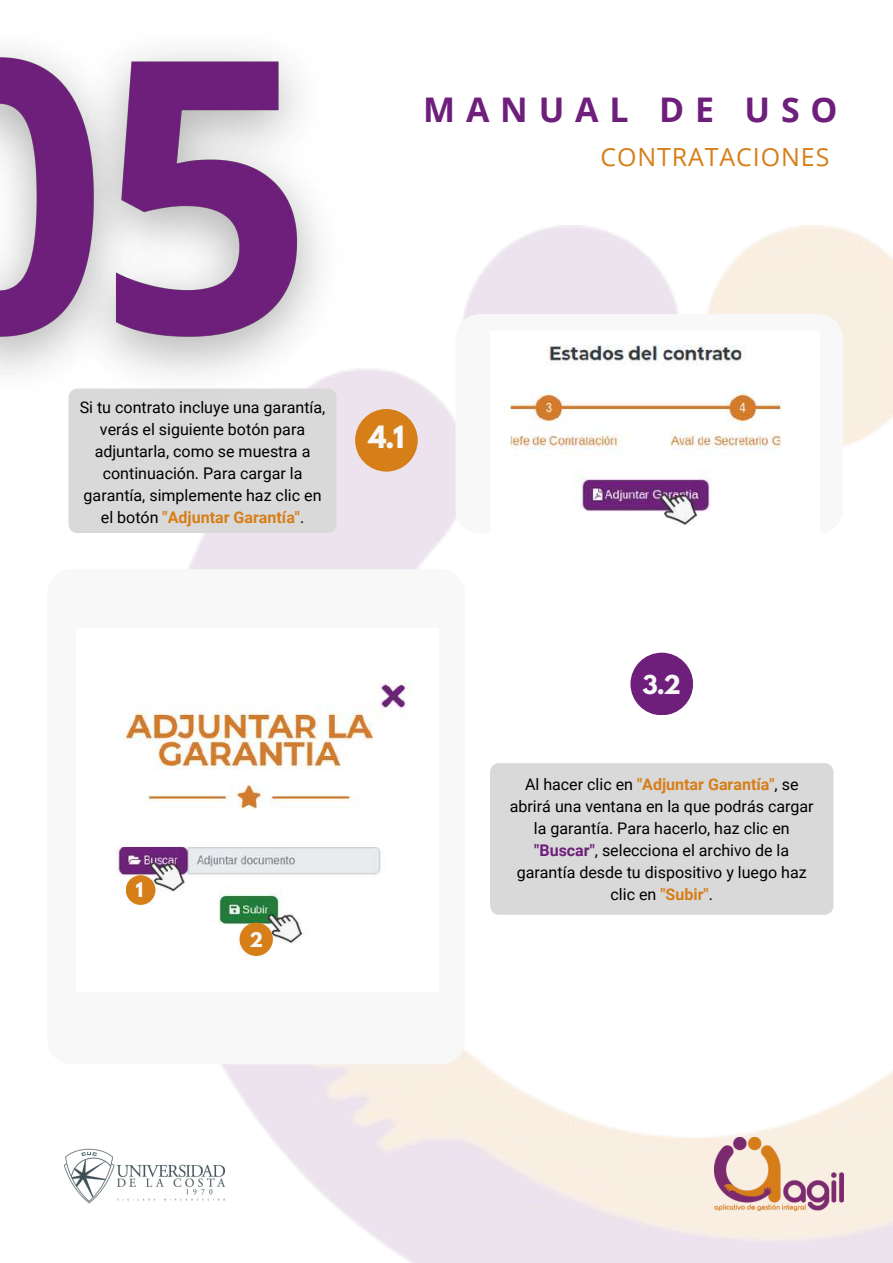
<style>
.page{position:relative;width:893px;height:1263px;background:#fff}
.page>*{position:absolute;margin:0;border:0;box-sizing:border-box;transform-origin:0 0}
.t1{font:700 33.97px "Open Sans";letter-spacing:.32em;color:#6e1f7b}
.t2{font:700 27.22px "League Spartan";color:#f8f8f8}
.t3{font:24.97px "Open Sans";letter-spacing:.035em;color:#d67e18}
.t4{font:700 23.1px "League Spartan";color:#f8f8f8}
.t5{font:700 18px "League Spartan";color:#f8f8f8}
.t6{font:16.05px/22px "Roboto";color:#000;text-align:center}
.s1{font-weight:700;color:#d67e18}
.s2{font-weight:700;color:#6e1f7b}
</style>
<div class="page">
<img style="left:64px;top:1148px;width:83px;height:56px">
<img style="left:147px;top:225px;width:746px;height:1038px">
<div style="left:455px;top:314px;width:388px;height:219px;background:#f8f8f8;border-radius:25px"></div>
<div style="left:490px;top:763px;width:343px;height:152px;background:#d9d9d9"></div>
<div style="left:355px;top:409px;width:63px;height:63px;background:#d67e18;border-radius:50%"></div>
<div style="left:630px;top:653px;width:63px;height:62px;background:#6e1f7b;border-radius:50%"></div>
<svg style="left:147px;top:569px;width:318px;height:495px"></svg>
<img style="left:115px;top:628px;width:323px;height:364px">
<div style="left:126px;top:875px;width:29px;height:30px;background:#d67e18;border-radius:50%"></div>
<div style="left:239px;top:922px;width:34px;height:34px;background:#d67e18;border-radius:50%"></div>
<img style="left:509px;top:345px;width:273px;height:180px">
<img style="left:0;top:49px;width:396px;height:501px">
<h1 class="t1" style="left:423px;top:85px;width:416px">MANUAL DE USO</h1>
<h3 class="t3" style="left:600px;top:139px;width:230px">CONTRATACIONES</h3>
<p class="t6" style="left:80px;top:397px;width:247px">Si tu contrato incluye una garantía, verás el siguiente botón para adjuntarla, como se muestra a continuación. Para cargar la garantía, simplemente haz clic en el botón <span class="s1">"Adjuntar Garantía"</span>.</p>
<h2 class="t2" style="left:368px;top:423px;width:37px">4.1</h2>
<p class="t5" style="left:136px;top:881px;width:9px">1</p>
<p class="t5" style="left:249px;top:931px;width:15px">2</p>
<h3 class="t4" style="left:642px;top:673px;width:40px">3.2</h3>
<p class="t6" style="left:510px;top:774px;width:305px">Al hacer clic en <span class="s1">"Adjuntar Garantía"</span>, se abrirá una ventana en la que podrás cargar la garantía. Para hacerlo, haz clic en <span class="s2">"Buscar"</span>, selecciona el archivo de la garantía desde tu dispositivo y luego haz clic en <span class="s1">"Subir"</span>.</p>
</div>
